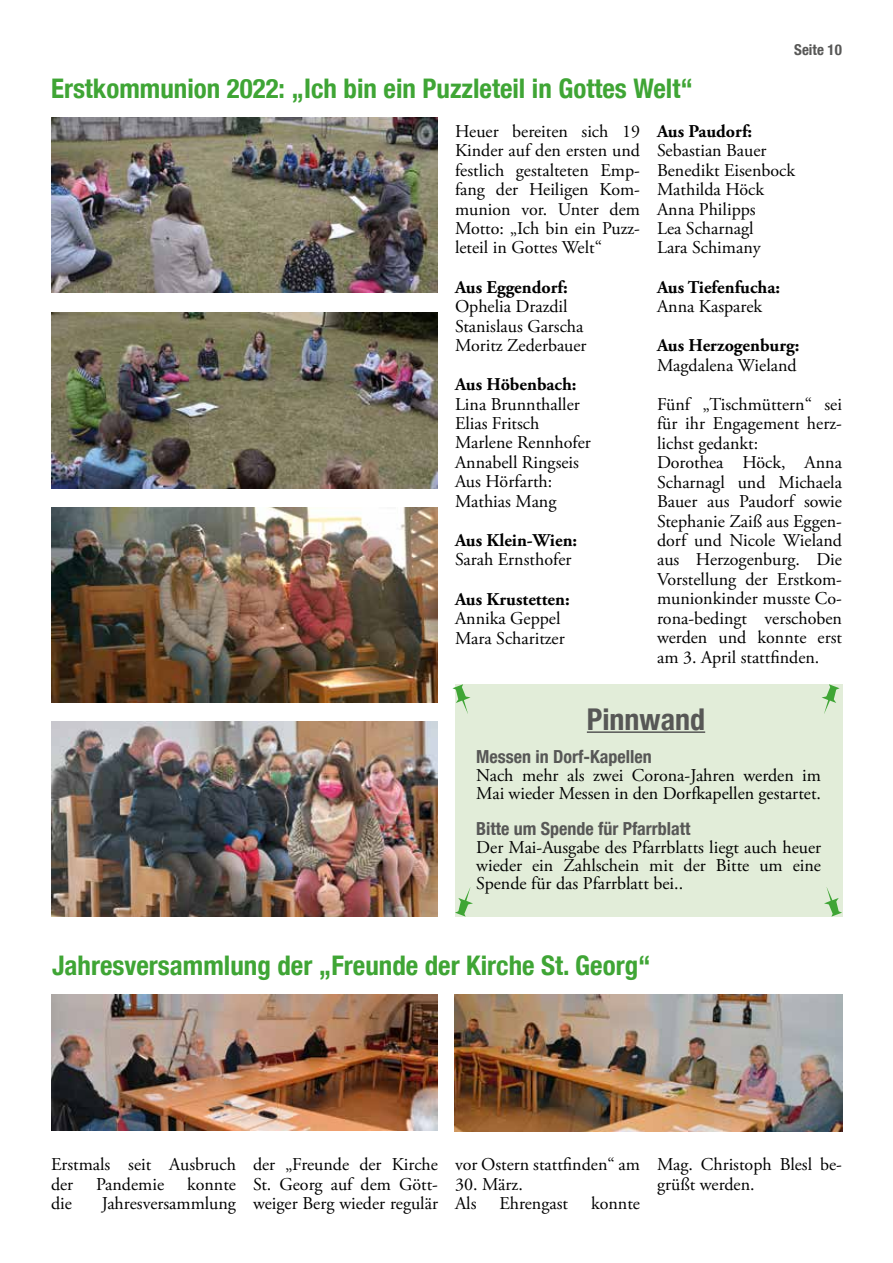
<style>
.page{position:relative;width:893px;height:1263px;background:#fff}
.page>*{position:absolute;margin:0;border:0;box-sizing:border-box;transform-origin:0 0}
.t1{font:700 condensed 30px "Helvetica Neue LT Com";color:#575756}
.t2{font:700 condensed 27px "Helvetica Neue LT Com";color:#3fa535}
.t3{font:18px/19.5px "Adobe Garamond Pro";color:#000}
.t4{font:700 18px "Adobe Garamond Pro";color:#000}
.t5{font:700 condensed 18px "Helvetica Neue LT Com";color:#575756}
.t6{font:700 condensed 15px "Helvetica Neue LT Com";color:#575756}
</style>
<div class="page">
<div style="left:455px;top:684px;width:387px;height:233px;background:#e2edd9"></div>
<svg style="left:453px;top:684px;width:17px;height:30px"></svg>
<svg style="left:822px;top:684px;width:17px;height:30px"></svg>
<svg style="left:824px;top:887px;width:18px;height:30px"></svg>
<svg style="left:455px;top:887px;width:18px;height:30px"></svg>
<hr style="left:587px;top:731px;width:118px;height:2px;background:#575756">
<img style="left:51px;top:507px;width:387px;height:195px">
<img style="left:51px;top:721px;width:387px;height:196px">
<img style="left:51px;top:312px;width:387px;height:177px">
<img style="left:51px;top:117px;width:387px;height:176px">
<img style="left:51px;top:995px;width:387px;height:136px">
<img style="left:455px;top:995px;width:387px;height:136px">
<p class="t6" style="left:794px;top:40px;width:49px">Seite 10</p>
<h2 class="t2" style="left:51px;top:72px;width:643px">Erstkommunion 2022: „Ich bin ein Puzzleteil in Gottes Welt“</h2>
<p class="t3" style="left:455px;top:122px;width:186px;text-align:justify">Heuer bereiten sich 19<br>Kinder auf den ersten und festlich gestalteten Emp&shy;fang der Heiligen Kom&shy;munion vor. Unter dem Motto: „Ich bin ein Puzz&shy;leteil in Gottes Welt“</p>
<p class="t4" style="left:455px;top:276px;width:114px">Aus Eggendorf:</p>
<p class="t3" style="left:455px;top:297px;width:133px">Ophelia Drazdil<br>Stanislaus Garscha<br>Moritz Zederbauer</p>
<p class="t4" style="left:455px;top:374px;width:123px">Aus Höbenbach:</p>
<p class="t3" style="left:455px;top:395px;width:137px">Lina Brunnthaller<br>Elias Fritsch<br>Marlene Rennhofer<br>Annabell Ringseis<br>Aus Hörfarth:<br>Mathias Mang</p>
<p class="t4" style="left:455px;top:530px;width:124px">Aus Klein-Wien:</p>
<p class="t3" style="left:455px;top:551px;width:118px">Sarah Ernsthofer</p>
<p class="t4" style="left:455px;top:588px;width:116px">Aus Krustetten:</p>
<p class="t3" style="left:455px;top:609px;width:111px">Annika Geppel<br>Mara Scharitzer</p>
<p class="t4" style="left:657px;top:120px;width:97px">Aus Paudorf:</p>
<p class="t3" style="left:657px;top:141px;width:140px">Sebastian Bauer<br>Benedikt Eisenbock<br>Mathilda Höck<br>Anna Philipps<br>Lea Scharnagl<br>Lara Schimany</p>
<p class="t4" style="left:657px;top:276px;width:124px">Aus Tiefenfucha:</p>
<p class="t3" style="left:657px;top:297px;width:107px">Anna Kasparek</p>
<p class="t4" style="left:657px;top:335px;width:144px">Aus Herzogenburg:</p>
<p class="t3" style="left:657px;top:346px;width:186px;line-height:39px">Magdalena Wieland<br>Fünf „Tischmüttern“ sei</p>
<p class="t3" style="left:657px;top:414px;width:186px">für ihr Engagement herz&shy;lichst gedankt:<br>Dorothea Höck, Anna<br>Scharnagl und Michaela<br>Bauer aus Paudorf sowie<br>Stephanie Zaiß aus Eggen&shy;dorf und Nicole Wieland aus Herzogenburg. Die<br>Vorstellung der Erstkom&shy;munionkinder musste Co&shy;rona-bedingt verschoben werden und konnte erst am 3. April stattfinden.</p>
<h1 class="t1" style="left:587px;top:701px;width:120px">Pinnwand</h1>
<p class="t5" style="left:476px;top:745px;width:177px">Messen in Dorf-Kapellen</p>
<p class="t3" style="left:476px;top:766px;width:346px;line-height:18px">Nach mehr als zwei Corona-Jahren werden im<br>Mai wieder Messen in den Dorfkapellen gestartet.</p>
<p class="t5" style="left:476px;top:817px;width:216px">Bitte um Spende für Pfarrblatt</p>
<p class="t3" style="left:476px;top:838px;width:346px;line-height:18px;text-align:justify">Der Mai-Ausgabe des Pfarrblatts liegt auch heuer wieder ein Zahlschein mit der Bitte um eine Spende für das Pfarrblatt bei..</p>
<h2 class="t2" style="left:52px;top:949px;width:600px">Jahresversammlung der „Freunde der Kirche St. Georg“</h2>
<p class="t3" style="left:51px;top:1155px;width:186px">Erstmals seit Ausbruch der</p>
<p class="t3" style="left:96px;top:1175px;width:70px">Pandemie</p>
<p class="t3" style="left:187px;top:1175px;width:50px">konnte</p>
<p class="t3" style="left:51px;top:1194px;width:22px">die</p>
<p class="t3" style="left:102px;top:1194px;width:136px">Jahresversammlung</p>
<p class="t3" style="left:253px;top:1155px;width:186px;text-align:justify">der „Freunde der Kirche St. Georg auf dem Gött&shy;weiger Berg wieder regulär</p>
<p class="t3" style="left:455px;top:1155px;width:186px">vor Ostern stattfinden“ am</p>
<p class="t3" style="left:455px;top:1175px;width:69px">30. März.<br>Als</p>
<p class="t3" style="left:499px;top:1194px;width:70px">Ehrengast</p>
<p class="t3" style="left:591px;top:1194px;width:50px">konnte</p>
<p class="t3" style="left:657px;top:1155px;width:186px">Mag. Christoph Blesl be&shy;grüßt werden.</p>
</div>
